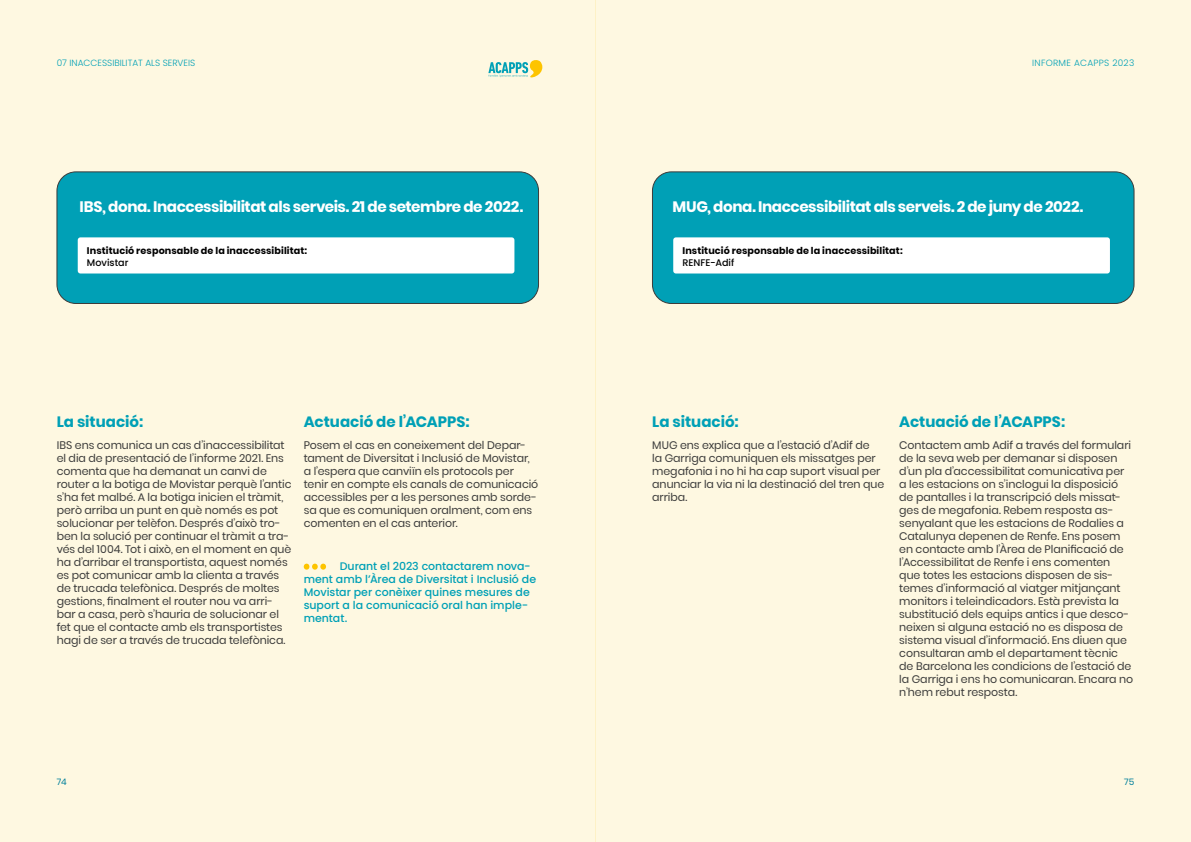
<style>
.page{position:relative;width:1191px;height:842px;background:#fff}
.page>*{position:absolute;margin:0;border:0;box-sizing:border-box;transform-origin:0 0}
.t1{font:700 15.2px "Poppins";letter-spacing:-.03em;color:#fff}
.t2{font:700 15px "Poppins";color:#00a0b6}
.t3{font:11px/13px "Poppins";letter-spacing:-.005em;color:#3c3c3b}
.t4{font:500 11px/13px "Poppins";letter-spacing:-.005em;color:#00a0b6}
.t5{font:700 9.6px "Poppins";letter-spacing:.01em;color:#000}
.t6{font:500 9.6px "Poppins";color:#000}
.t7{font:300 9px "Poppins";color:#00a0b6}
.t8{font:300 9px "Poppins";letter-spacing:.03em;color:#00a0b6}
.t9{font:9px "Poppins";color:#04819c}
</style>
<div class="page">
<div style="left:595px;top:0;width:596px;height:842px;background:#fef8e1"></div>
<div style="left:0;top:0;width:595px;height:842px;background:#fef8e1"></div>
<svg style="left:488px;top:60px;width:54px;height:18px"></svg>
<div style="left:57px;top:172px;width:481px;height:131px;background:#00a0b6;border-radius:19px"></div>
<div style="left:57px;top:172px;width:482px;height:132px;border:1px solid #3c3c3b;border-radius:19px"></div>
<div style="left:78px;top:237px;width:436px;height:36px;background:#fff;border-radius:3px"></div>
<div style="left:652px;top:172px;width:482px;height:131px;background:#00a0b6;border-radius:19px"></div>
<div style="left:652px;top:172px;width:482px;height:132px;border:1px solid #3c3c3b;border-radius:19px"></div>
<div style="left:673px;top:237px;width:437px;height:36px;background:#fff;border-radius:3px"></div>
<svg style="left:304px;top:564px;width:22px;height:6px"></svg>
<p class="t7" style="left:57px;top:58px;width:140px">07 INACCESSIBILITAT ALS SERVEIS</p>
<h1 class="t1" style="left:80px;top:198px;width:445px">IBS, dona. Inaccessibilitat als serveis. 21 de setembre de 2022.</h1>
<p class="t5" style="left:87px;top:245px;width:222px">Institució responsable de la inaccessibilitat:</p>
<p class="t6" style="left:87px;top:257px;width:43px">Movistar</p>
<h2 class="t2" style="left:57px;top:413px;width:88px">La situació:</h2>
<p class="t3" style="left:57px;top:438px;width:236px">IBS ens comunica un cas d’inaccessibilitat el dia de presentació de l’informe 2021. Ens comenta que ha demanat un canvi de router a la botiga de Movistar perquè l’antic s’ha fet malbé. A la botiga inicien el tràmit, però arriba un punt en què només es pot solucionar per telèfon. Després d’això tro&shy;ben la solució per continuar el tràmit a tra&shy;vés del 1004. Tot i això, en el moment en què ha d’arribar el transportista, aquest només es pot comunicar amb la clienta a través de trucada telefònica. Després de moltes gestions, finalment el router nou va arri&shy;bar a casa, però s’hauria de solucionar el fet que el contacte amb els transportistes hagi de ser a través de trucada telefònica.</p>
<h2 class="t2" style="left:304px;top:413px;width:168px">Actuació de l’ACAPPS:</h2>
<p class="t3" style="left:304px;top:438px;width:236px">Posem el cas en coneixement del Depar&shy;tament de Diversitat i Inclusió de Movistar, a l’espera que canviïn els protocols per tenir en compte els canals de comunicació accessibles per a les persones amb sorde&shy;sa que es comuniquen oralment, com ens comenten en el cas anterior.</p>
<p class="t4" style="left:304px;top:559px;width:234px;text-indent:36px">Durant el 2023 contactarem nova&shy;ment amb l’Àrea de Diversitat i Inclusió de<br>Movistar per conèixer quines mesures de suport a la comunicació oral han imple&shy;mentat.</p>
<p class="t8" style="left:1032px;top:58px;width:104px">INFORME ACAPPS 2023</p>
<h1 class="t1" style="left:672px;top:198px;width:412px">MUG, dona. Inaccessibilitat als serveis. 2 de juny de 2022.</h1>
<p class="t5" style="left:682px;top:245px;width:222px">Institució responsable de la inaccessibilitat:</p>
<p class="t6" style="left:682px;top:257px;width:53px">RENFE-Adif</p>
<h2 class="t2" style="left:652px;top:413px;width:88px">La situació:</h2>
<p class="t3" style="left:652px;top:438px;width:234px">MUG ens explica que a l’estació d’Adif de<br>la Garriga comuniquen els missatges per megafonia i no hi ha cap suport visual per anunciar la via ni la destinació del tren que arriba.</p>
<h2 class="t2" style="left:899px;top:413px;width:168px">Actuació de l’ACAPPS:</h2>
<p class="t3" style="left:899px;top:438px;width:235px">Contactem amb Adif a través del formulari de la seva web per demanar si disposen d’un pla d’accessibilitat comunicativa per a les estacions on s’inclogui la disposició de pantalles i la transcripció dels missat&shy;ges de megafonia. Rebem resposta as&shy;senyalant que les estacions de Rodalies a Catalunya depenen de Renfe. Ens posem en contacte amb l’Àrea de Planificació de l’Accessibilitat de Renfe i ens comenten que totes les estacions disposen de sis&shy;temes d’informació al viatger mitjançant monitors i teleindicadors. Està prevista la substitució dels equips antics i que desco&shy;neixen si alguna estació no es disposa de sistema visual d’informació. Ens diuen que consultaran amb el departament tècnic de Barcelona les condicions de l’estació de la Garriga i ens ho comunicaran. Encara no n’hem rebut resposta.</p>
<p class="t9" style="left:57px;top:777px;width:12px">74</p>
<p class="t9" style="left:1124px;top:777px;width:12px">75</p>
</div>
